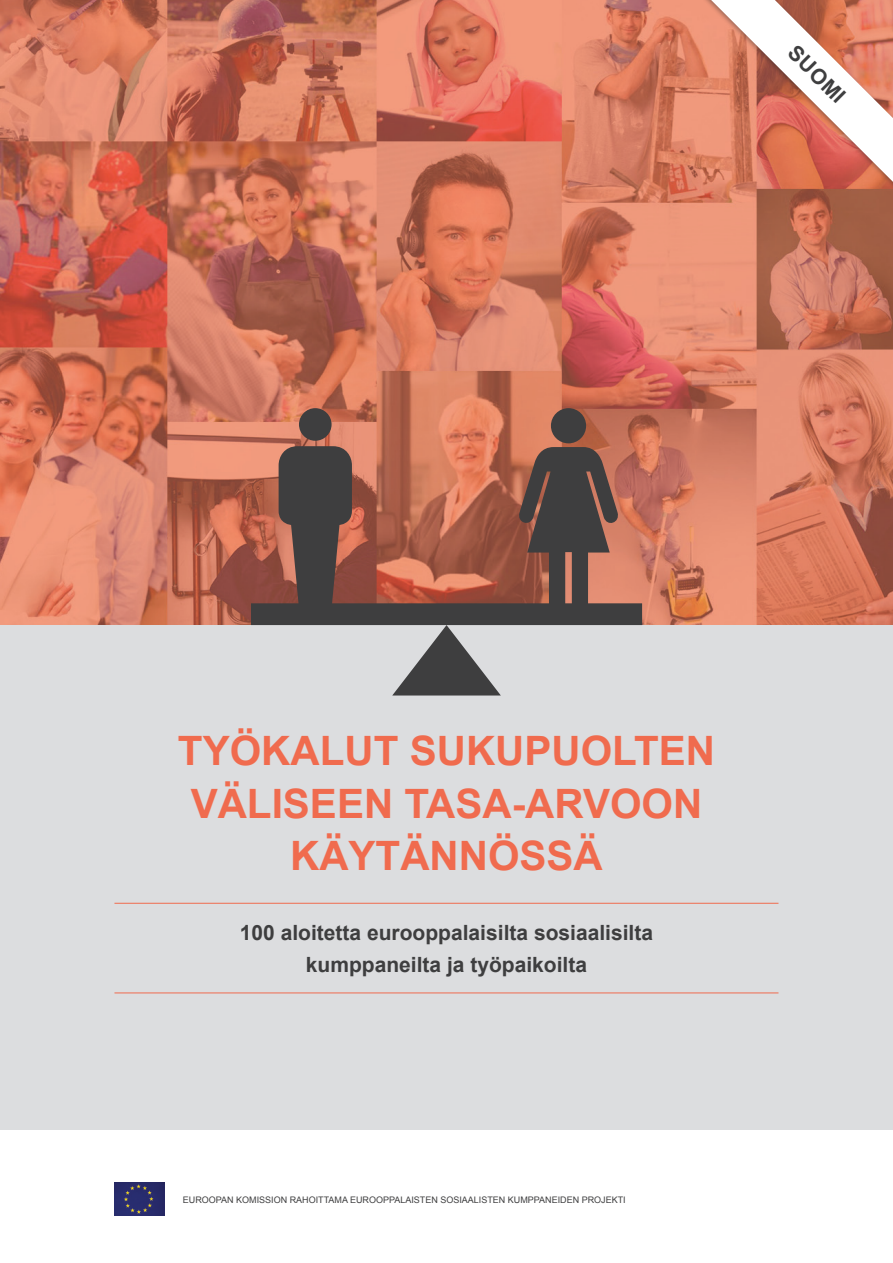
<style>
.page{position:relative;width:893px;height:1263px;background:#fff}
.page>*{position:absolute;margin:0;border:0;box-sizing:border-box;transform-origin:0 0}
.t1{font:700 40.5px/52.5px "Arial";color:#f06b4e;text-align:center}
.t2{font:700 21px/31.5px "Arial";color:#3e3e3f;text-align:center}
.t3{font:9px "Arial";color:#3e3e3f}
</style>
<div class="page">
<img style="left:0;top:0;width:893px;height:625px">
<div style="left:0;top:625px;width:893px;height:504px;background:#dcdddf"></div>
<svg style="left:392px;top:625px;width:109px;height:70px"></svg>
<svg style="left:251px;top:446px;width:391px;height:179px;background:#945b4b"></svg>
<div style="left:299px;top:408px;width:33px;height:33px;background:#3e3e3f;border-radius:50%"></div>
<svg style="left:516px;top:447px;width:104px;height:179px;background:#6d5149"></svg>
<div style="left:551px;top:408px;width:35px;height:35px;background:#3e3e3f;border-radius:50%"></div>
<img style="left:114px;top:1182px;width:51px;height:33px">
<div style="left:662px;top:0;width:231px;height:223px;background:#231f20;opacity:.39"></div>
<svg style="left:711px;top:0;width:182px;height:182px"></svg>
<hr style="left:114px;top:903px;width:664px;height:1px;background:#f06b4e">
<hr style="left:114px;top:992px;width:664px;height:1px;background:#f06b4e">
<h2 class="t2" style="left:802px;top:38px;width:72px;rotate:45deg">SUOMI</h2>
<h1 class="t1" style="left:178px;top:726px;width:538px">TYÖKALUT SUKUPUOLTEN<br>VÄLISEEN TASA-ARVOON<br>KÄYTÄNNÖSSÄ</h1>
<h2 class="t2" style="left:240px;top:917px;width:415px">100 aloitetta eurooppalaisilta sosiaalisilta kumppaneilta ja työpaikoilta</h2>
<p class="t3" style="left:183px;top:1194px;width:444px">EUROOPAN KOMISSION RAHOITTAMA EUROOPPALAISTEN SOSIAALISTEN KUMPPANEIDEN PROJEKTI</p>
</div>
